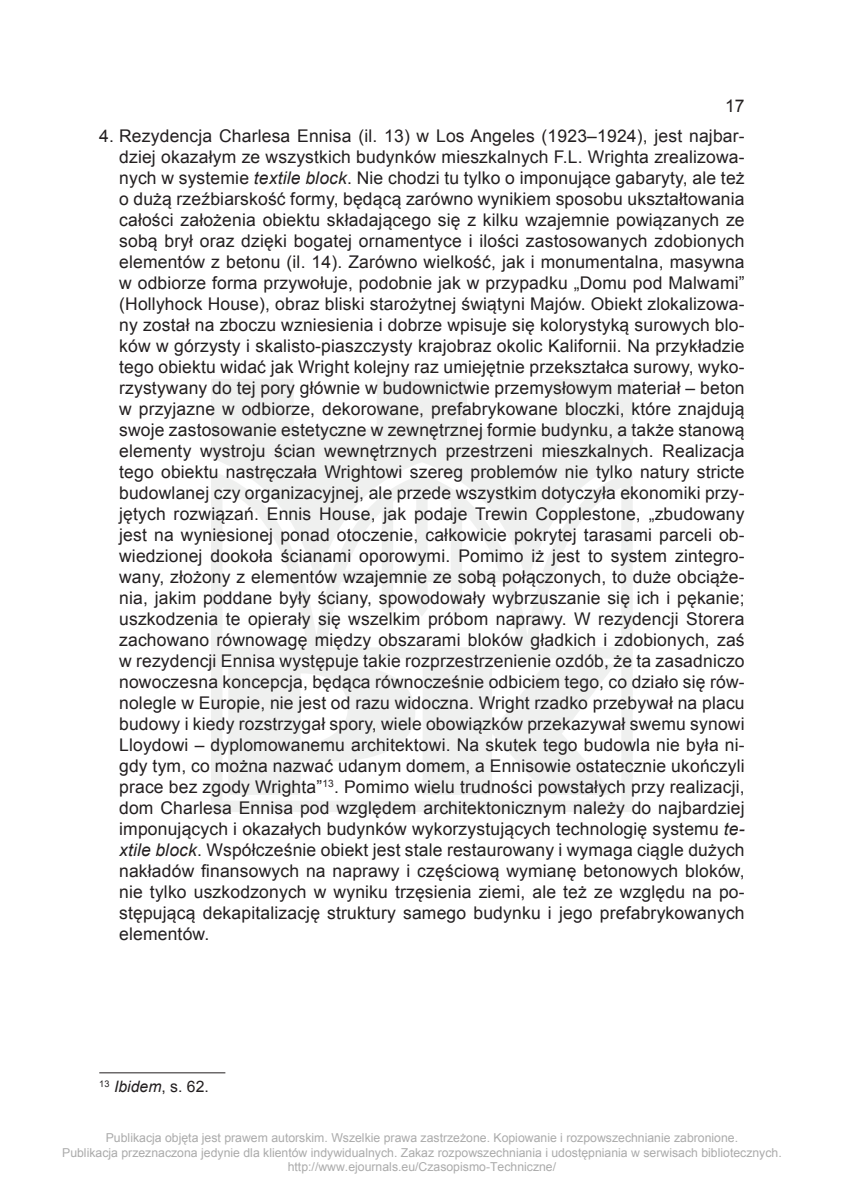
<style>
.page{position:relative;width:844px;height:1191px;background:#fff}
.page>*{position:absolute;margin:0;border:0;box-sizing:border-box;transform-origin:0 0}
.a__cz{font:17.5px/21px "Arial";letter-spacing:.01em;color:#231f20;text-align:justify}
.przypis_cz{font:italic 15.75px "Arial";color:#231f20}
.t1{font:12.25px/14.7px "Arial";color:#ababab;text-align:center}
.s1{font-style:italic}
.s2{font-style:normal}
</style>
<div class="page">
<svg style="left:211px;top:379px;width:421px;height:433px;fill:#eff0ef"></svg>
<hr style="left:99px;top:1072px;width:126px;height:1px;background:#231f20">
<p class="a__cz" style="left:725px;top:95px;width:21px">17</p>
<p class="a__cz" style="left:119px;top:125px;width:627px;text-indent:-20px">4. Rezydencja Charlesa Ennisa (il. 13) w Los Angeles (1923–1924), jest najbar&shy;dziej okazałym ze wszystkich budynków mieszkalnych F.L. Wrighta zrealizowa&shy;nych w systemie <span class="s1">textile block</span>. Nie chodzi tu tylko o imponujące gabaryty, ale też o dużą rzeźbiarskość formy, będącą zarówno wynikiem sposobu ukształtowania całości założenia obiektu składającego się z kilku wzajemnie powiązanych ze sobą brył oraz dzięki bogatej ornamentyce i ilości zastosowanych zdobionych elementów z betonu (il. 14). Zarówno wielkość, jak i monumentalna, masywna w odbiorze forma przywołuje, podobnie jak w przypadku „Domu pod Malwami” (Hollyhock House), obraz bliski starożytnej świątyni Majów. Obiekt zlokalizowa&shy;ny został na zboczu wzniesienia i dobrze wpisuje się kolorystyką surowych blo&shy;ków w górzysty i skalisto-piaszczysty krajobraz okolic Kalifornii. Na przykładzie tego obiektu widać jak Wright kolejny raz umiejętnie przekształca surowy, wyko&shy;rzystywany do tej pory głównie w budownictwie przemysłowym materiał – beton w przyjazne w odbiorze, dekorowane, prefabrykowane bloczki, które znajdują swoje zastosowanie estetyczne w zewnętrznej formie budynku, a także stanową elementy wystroju ścian wewnętrznych przestrzeni mieszkalnych. Realizacja tego obiektu nastręczała Wrightowi szereg problemów nie tylko natury stricte budowlanej czy organizacyjnej, ale przede wszystkim dotyczyła ekonomiki przy&shy;jętych rozwiązań. Ennis House, jak podaje Trewin Copplestone, „zbudowany jest na wyniesionej ponad otoczenie, całkowicie pokrytej tarasami parceli ob&shy;wiedzionej dookoła ścianami oporowymi. Pomimo iż jest to system zintegro&shy;wany, złożony z elementów wzajemnie ze sobą połączonych, to duże obciąże&shy;nia, jakim poddane były ściany, spowodowały wybrzuszanie się ich i pękanie; uszkodzenia te opierały się wszelkim próbom naprawy. W rezydencji Storera zachowano równowagę między obszarami bloków gładkich i zdobionych, zaś w rezydencji Ennisa występuje takie rozprzestrzenienie ozdób, że ta zasadniczo nowoczesna koncepcja, będąca równocześnie odbiciem tego, co działo się rów&shy;nolegle w Europie, nie jest od razu widoczna. Wright rzadko przebywał na placu budowy i kiedy rozstrzygał spory, wiele obowiązków przekazywał swemu synowi Lloydowi – dyplomowanemu architektowi. Na skutek tego budowla nie była ni&shy;gdy tym, co można nazwać udanym domem, a Ennisowie ostatecznie ukończyli prace bez zgody Wrighta”<sup>13</sup>. Pomimo wielu trudności powstałych przy realizacji, dom Charlesa Ennisa pod względem architektonicznym należy do najbardziej imponujących i okazałych budynków wykorzystujących technologię systemu <span class="s1">te&shy;xtile block</span>. Współcześnie obiekt jest stale restaurowany i wymaga ciągle dużych nakładów finansowych na naprawy i częściową wymianę betonowych bloków, nie tylko uszkodzonych w wyniku trzęsienia ziemi, ale też ze względu na po&shy;stępującą dekapitalizację struktury samego budynku i jego prefabrykowanych elementów.</p>
<p class="przypis_cz" style="left:99px;top:1076px;width:111px"><sup>13</sup> Ibidem<span class="s2">, s. 62.</span></p>
<p class="t1" style="left:62px;top:1130px;width:721px">Publikacja objęta jest prawem autorskim. Wszelkie prawa zastrzeżone. Kopiowanie i rozpowszechnianie zabronione.<br>Publikacja przeznaczona jedynie dla klientów indywidualnych. Zakaz rozpowszechniania i udostępniania w serwisach bibliotecznych. http://www.ejournals.eu/Czasopismo-Techniczne/</p>
</div>
